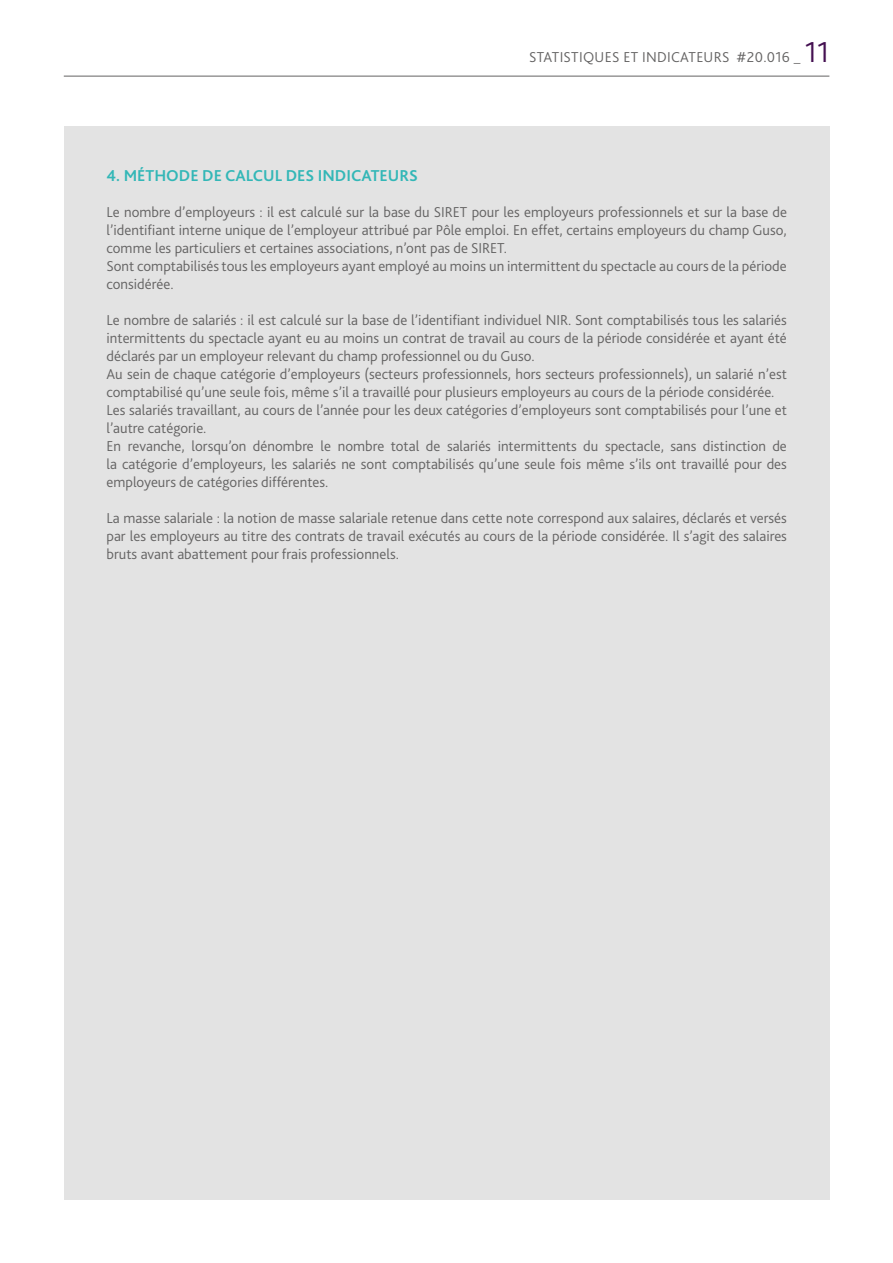
<style>
.page{position:relative;width:893px;height:1263px;background:#fff}
.page>*{position:absolute;margin:0;border:0;box-sizing:border-box;transform-origin:0 0}
.t1{font:700 16.5px "Bliss 2";color:#33b7b7}
.t2{font:300 15px/18px "Bliss 2";color:#646363}
.t3{font:300 15px "Bliss 2";letter-spacing:.02em;color:#646363}
.s1{font-size:30px;color:#441051}
</style>
<div class="page">
<hr style="left:64px;top:76px;width:765px;height:1px;background:#646363">
<div style="left:64px;top:126px;width:765px;height:1073px;background:#e3e3e3"></div>
<p class="t3" style="left:529px;top:47px;width:302px">STATISTIQUES ET INDICATEURS #20.016 _ <span class="s1">11</span></p>
<p class="t1" style="left:107px;top:165px;width:313px">4. MÉTHODE DE CALCUL DES INDICATEURS</p>
<p class="t2" style="left:107px;top:203px;width:682px">Le nombre d’employeurs : il est calculé sur la base du SIRET pour les employeurs professionnels et sur la base de l’identifiant interne unique de l’employeur attribué par Pôle emploi. En effet, certains employeurs du champ Guso, comme les particuliers et certaines associations, n’ont pas de SIRET.<br>Sont comptabilisés tous les employeurs ayant employé au moins un intermittent du spectacle au cours de la période considérée.</p>
<p class="t2" style="left:107px;top:311px;width:682px">Le nombre de salariés : il est calculé sur la base de l’identifiant individuel NIR. Sont comptabilisés tous les salariés intermittents du spectacle ayant eu au moins un contrat de travail au cours de la période considérée et ayant été déclarés par un employeur relevant du champ professionnel ou du Guso.<br>Au sein de chaque catégorie d’employeurs (secteurs professionnels, hors secteurs professionnels), un salarié n’est comptabilisé qu’une seule fois, même s’il a travaillé pour plusieurs employeurs au cours de la période considérée.<br>Les salariés travaillant, au cours de l’année pour les deux catégories d’employeurs sont comptabilisés pour l’une et l’autre catégorie.<br>En revanche, lorsqu’on dénombre le nombre total de salariés intermittents du spectacle, sans distinction de la catégorie d’employeurs, les salariés ne sont comptabilisés qu’une seule fois même s’ils ont travaillé pour des employeurs de catégories différentes.</p>
<p class="t2" style="left:107px;top:509px;width:682px;text-align:justify">La masse salariale : la notion de masse salariale retenue dans cette note correspond aux salaires, déclarés et versés par les employeurs au titre des contrats de travail exécutés au cours de la période considérée. Il s’agit des salaires bruts avant abattement pour frais professionnels.</p>
</div>
